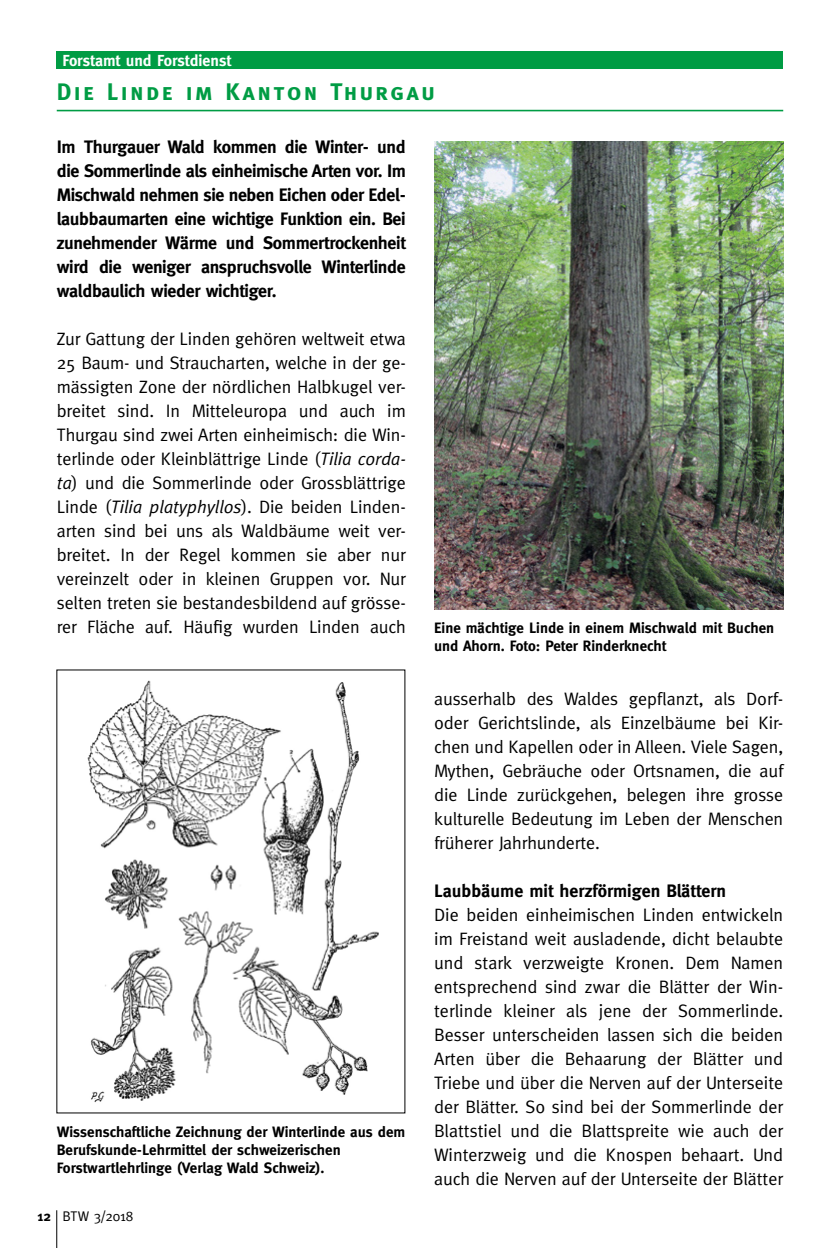
<style>
.page{position:relative;width:840px;height:1248px;background:#fff}
.page>*{position:absolute;margin:0;border:0;box-sizing:border-box;transform-origin:0 0}
.t1{font:24px "Meta Bold Caps";letter-spacing:.1em;color:#009c44}
.t2{font:18px/24px "Meta";letter-spacing:-.005em;color:#000;text-align:justify}
.t3{font:700 18px/24px "Meta";letter-spacing:-.02em;color:#000;text-align:justify}
.t4{font:700 18px "Meta";color:#000}
.t5{font:700 16px "Meta";color:#fff}
.t6{font:700 15px/18px "Meta";color:#000}
.t7{font:14px "Meta";letter-spacing:-.01em;color:#000}
.s1{font-style:italic}
.s2{font-weight:700}
</style>
<div class="page">
<hr style="left:56px;top:1210px;width:1px;height:37px;background:#000">
<div style="left:57px;top:51px;width:725px;height:17px;background:#009c44"></div>
<hr style="left:57px;top:110px;width:725px;height:1px;background:#009c44">
<img style="left:87px;top:680px;width:292px;height:423px">
<img style="left:434px;top:141px;width:348px;height:468px">
<p class="t5" style="left:62px;top:51px;width:170px">Forstamt und Forstdienst</p>
<h1 class="t1" style="left:57px;top:77px;width:379px">Die Linde im Kanton Thurgau</h1>
<p class="t3" style="left:57px;top:134px;width:350px">Im Thurgauer Wald kommen die Winter- und die Sommerlinde als einheimische Arten vor. Im Mischwald nehmen sie neben Eichen oder Edel&shy;laubbaumarten eine wichtige Funktion ein. Bei zunehmender Wärme und Sommertrockenheit wird die weniger anspruchsvolle Winterlinde waldbaulich wieder wichtiger.</p>
<p class="t2" style="left:57px;top:326px;width:350px">Zur Gattung der Linden gehören weltweit etwa 25 Baum- und Straucharten, welche in der ge&shy;mässigten Zone der nördlichen Halbkugel ver&shy;breitet sind. In Mitteleuropa und auch im Thurgau sind zwei Arten einheimisch: die Win&shy;terlinde oder Kleinblättrige Linde (<span class="s1">Tilia corda&shy;ta</span>) und die Sommerlinde oder Grossblättrige Linde (<span class="s1">Tilia platyphyllos</span>). Die beiden Linden&shy;arten sind bei uns als Waldbäume weit ver&shy;breitet. In der Regel kommen sie aber nur vereinzelt oder in kleinen Gruppen vor. Nur selten treten sie bestandesbildend auf grösse&shy;rer Fläche auf. Häufig wurden Linden auch</p>
<p class="t6" style="left:434px;top:619px;width:341px">Eine mächtige Linde in einem Mischwald mit Buchen und Ahorn. Foto: Peter Rinderknecht</p>
<p class="t6" style="left:57px;top:1123px;width:350px">Wissenschaftliche Zeichnung der Winterlinde aus dem<br>Berufskunde-Lehrmittel der schweizerischen<br>Forstwartlehrlinge (Verlag Wald Schweiz).</p>
<p class="t7" style="left:37px;top:1208px;width:97px"><span class="s2">12</span> BTW 3/2018</p>
<p class="t2" style="left:434px;top:686px;width:350px">ausserhalb des Waldes gepflanzt, als Dorf&shy;oder Gerichtslinde, als Einzelbäume bei Kir&shy;chen und Kapellen oder in Alleen. Viele Sagen, Mythen, Gebräuche oder Ortsnamen, die auf die Linde zurückgehen, belegen ihre grosse kulturelle Bedeutung im Leben der Menschen früherer Jahrhunderte.</p>
<p class="t4" style="left:434px;top:880px;width:293px">Laubbäume mit herzförmigen Blättern</p>
<p class="t2" style="left:434px;top:902px;width:350px">Die beiden einheimischen Linden entwickeln im Freistand weit ausladende, dicht belaubte und stark verzweigte Kronen. Dem Namen entsprechend sind zwar die Blätter der Win&shy;terlinde kleiner als jene der Sommerlinde.<br>Besser unterscheiden lassen sich die beiden Arten über die Behaarung der Blätter und Triebe und über die Nerven auf der Unterseite der Blätter. So sind bei der Sommerlinde der Blattstiel und die Blattspreite wie auch der Winterzweig und die Knospen behaart. Und auch die Nerven auf der Unterseite der Blätter</p>
</div>
